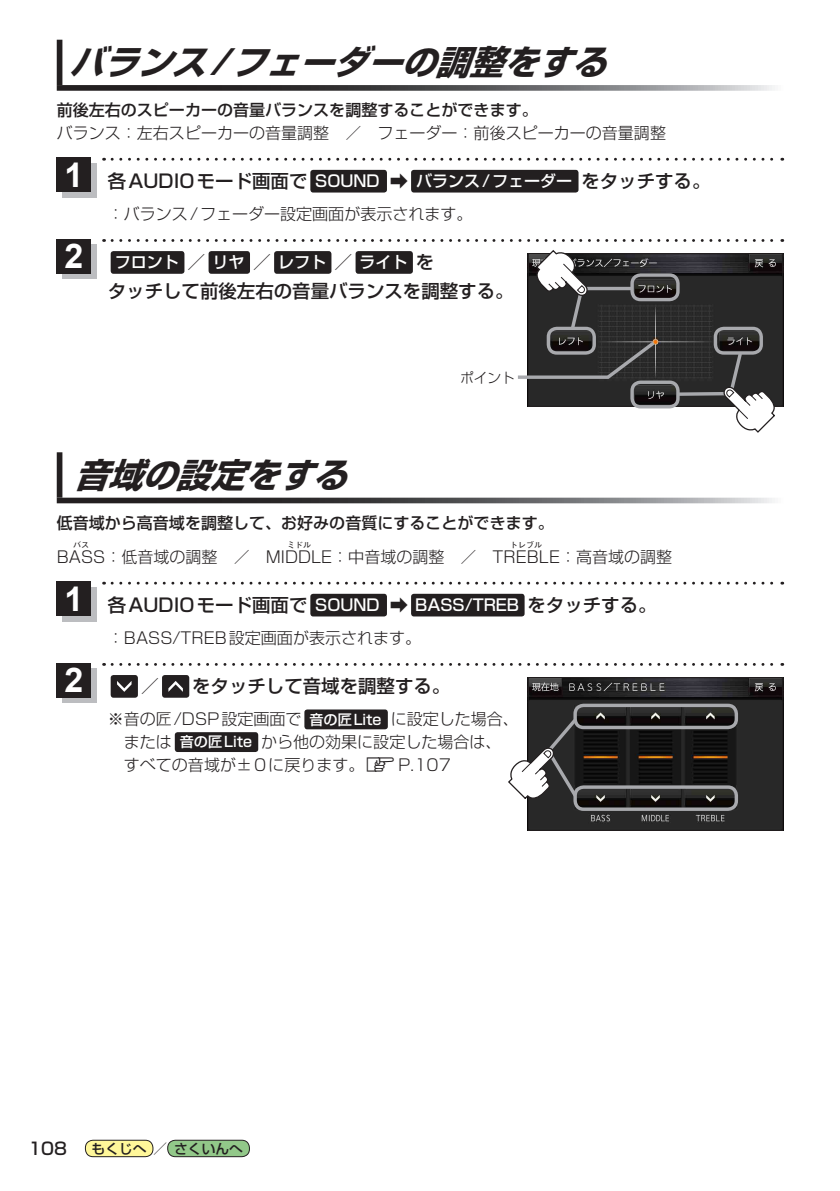
<style>
.page{position:relative;width:840px;height:1191px;background:#fff}
.page>*{position:absolute;margin:0;border:0;box-sizing:border-box;transform-origin:0 0}
.t1{font:italic 700 34px "Shin Go Pro";color:#231f20}
.t2{font:700 34px "Arial";color:#fff}
.t3{font:500 18.4px "Shin Go Pro";color:#231f20}
.t4{font:500 17px "Shin Go Pro";color:#231f20}
.t5{font:300 16px/22.6px "Shin Go Pro";color:#231f20}
.t6{font:500 16px "Shin Go Pro";color:#231f20}
.t7{font:500 16px "Shin Go Pro";color:#fff}
.t8{font:500 13.8px "Shin Go Pro";color:#231f20}
.t9{font:300 13.8px "Shin Go Pro";color:#231f20}
.t10{font:300 8px "Shin Go Pro";color:#231f20}
.s1{font-size:16px;color:#fff}
.s2{font-weight:300}
.s3{font-size:18.4px;color:#231f20}
.s4{font-weight:500;font-size:14.2px;color:#fff}
.s5{font-family:"MC1";font-weight:400;font-size:14.2px}
.s6{font-size:14.2px}
</style>
<div class="page">
<div style="left:85px;top:1140px;width:68px;height:16px;background:#fff79a;border-radius:8px"></div>
<div style="left:85px;top:1140px;width:68px;height:17px;border:1px solid #231f20;border-radius:8px"></div>
<div style="left:168px;top:1140px;width:81px;height:16px;background:#92c889;border-radius:8px"></div>
<div style="left:167px;top:1140px;width:82px;height:17px;border:1px solid #231f20;border-radius:8px"></div>
<div style="left:57px;top:40px;width:5px;height:45px;background:#231f20"></div>
<svg style="left:57px;top:85px;width:718px;height:6px;background:#616162"></svg>
<div style="left:310px;top:170px;width:77px;height:22px;background:#231f20;border-radius:3px"></div>
<div style="left:411px;top:170px;width:167px;height:22px;background:#231f20;border-radius:3px"></div>
<svg style="left:112px;top:158px;width:670px;height:3px"></svg>
<div style="left:62px;top:163px;width:34px;height:34px;background:#bcbdc0"></div>
<div style="left:57px;top:158px;width:34px;height:34px;background:#231f20"></div>
<div style="left:111px;top:251px;width:73px;height:23px;background:#231f20;border-radius:3px"></div>
<div style="left:208px;top:251px;width:42px;height:23px;background:#231f20;border-radius:3px"></div>
<div style="left:274px;top:251px;width:57px;height:23px;background:#231f20;border-radius:3px"></div>
<div style="left:355px;top:251px;width:57px;height:23px;background:#231f20;border-radius:3px"></div>
<svg style="left:112px;top:239px;width:670px;height:3px"></svg>
<div style="left:62px;top:245px;width:34px;height:34px;background:#bcbdc0"></div>
<div style="left:57px;top:239px;width:34px;height:34px;background:#231f20"></div>
<img style="left:529px;top:255px;width:251px;height:150px">
<div style="left:527px;top:253px;width:255px;height:154px;border:1px solid #231f20"></div>
<svg style="left:518px;top:338px;width:139px;height:42px;background:#444343"></svg>
<div style="left:630px;top:273px;width:49px;height:28px;border:3px solid #a8a9ad;border-radius:9px"></div>
<div style="left:57px;top:452px;width:5px;height:45px;background:#231f20"></div>
<svg style="left:57px;top:497px;width:718px;height:6px;background:#6b6a6c"></svg>
<div style="left:310px;top:594px;width:77px;height:22px;background:#231f20;border-radius:3px"></div>
<div style="left:411px;top:594px;width:113px;height:22px;background:#231f20;border-radius:3px"></div>
<svg style="left:112px;top:582px;width:670px;height:2px"></svg>
<div style="left:62px;top:587px;width:34px;height:34px;background:#bcbdc0"></div>
<div style="left:57px;top:582px;width:34px;height:34px;background:#231f20"></div>
<div style="left:111px;top:675px;width:27px;height:22px;background:#231f20;border-radius:3px"></div>
<svg style="left:117px;top:681px;width:14px;height:11px"></svg>
<div style="left:162px;top:675px;width:27px;height:22px;background:#231f20;border-radius:3px"></div>
<svg style="left:168px;top:681px;width:15px;height:11px"></svg>
<div style="left:304px;top:709px;width:83px;height:20px;background:#231f20;border-radius:3px"></div>
<div style="left:175px;top:732px;width:83px;height:20px;background:#231f20;border-radius:3px"></div>
<svg style="left:112px;top:663px;width:670px;height:3px"></svg>
<div style="left:62px;top:668px;width:34px;height:34px;background:#bcbdc0"></div>
<div style="left:57px;top:663px;width:34px;height:34px;background:#231f20"></div>
<img style="left:529px;top:679px;width:251px;height:150px">
<div style="left:527px;top:677px;width:255px;height:154px;border:1px solid #231f20"></div>
<div style="left:573px;top:703px;width:164px;height:26px;border:3px solid #a8a9ad;border-radius:9px"></div>
<div style="left:573px;top:785px;width:164px;height:26px;border:3px solid #a8a9ad;border-radius:9px"></div>
<svg style="left:508px;top:715px;width:71px;height:85px"></svg>
<div style="left:546px;top:327px;width:49px;height:28px;border:3px solid #a8a9ad;border-radius:9px"></div>
<div style="left:713px;top:327px;width:49px;height:28px;border:3px solid #a8a9ad;border-radius:9px"></div>
<div style="left:630px;top:380px;width:49px;height:28px;border:3px solid #a8a9ad;border-radius:9px"></div>
<svg style="left:675px;top:350px;width:101px;height:83px"></svg>
<svg style="left:534px;top:250px;width:100px;height:82px"></svg>
<h1 class="t1" style="left:69px;top:35px;width:554px">バランス/フェーダーの調整をする</h1>
<p class="t6" style="left:57px;top:97px;width:482px">前後左右のスピーカーの音量バランスを調整することができます。</p>
<p class="t5" style="left:57px;top:119px;width:610px">バランス：左右スピーカーの音量調整　／　フェーダー：前後スピーカーの音量調整</p>
<p class="t3" style="left:108px;top:166px;width:603px">各AUDIOモード画面で <span class="s1">SOUND</span> <span class="s2">➡</span> <span class="s1">バランス/フェーダー</span>をタッチする。</p>
<p class="t5" style="left:108px;top:201px;width:366px">：バランス/フェーダー設定画面が表示されます。</p>
<h1 class="t2" style="left:64px;top:153px;width:20px">1</h1>
<h1 class="t2" style="left:64px;top:234px;width:20px">2</h1>
<p class="t7" style="left:115px;top:249px;width:321px">フロント<span class="s3">／</span>リヤ<span class="s3">／</span>レフト<span class="s3">／</span>ライト<span class="s3">を</span></p>
<p class="t3" style="left:108px;top:276px;width:407px">タッチして前後左右の音量バランスを調整する。</p>
<p class="t9" style="left:459px;top:367px;width:56px">ポイント</p>
<h1 class="t1" style="left:74px;top:448px;width:291px">音域の設定をする</h1>
<p class="t6" style="left:57px;top:509px;width:498px">低音域から高音域を調整して、お好みの音質にすることができます。</p>
<p class="t5" style="left:57px;top:543px;width:616px">BASS：低音域の調整　／　MIDDLE：中音域の調整　／　TREBLE：高音域の調整</p>
<p class="t10" style="left:73px;top:538px;width:18px">バス</p>
<p class="t10" style="left:287px;top:538px;width:26px">ミドル</p>
<p class="t10" style="left:510px;top:538px;width:34px">トレブル</p>
<h1 class="t2" style="left:64px;top:576px;width:20px">1</h1>
<h1 class="t2" style="left:64px;top:658px;width:20px">2</h1>
<p class="t3" style="left:108px;top:590px;width:550px">各AUDIOモード画面で <span class="s1">SOUND</span> <span class="s2">➡</span> <span class="s1">BASS/TREB</span> をタッチする。</p>
<p class="t5" style="left:108px;top:624px;width:315px">：BASS/TREB設定画面が表示されます。</p>
<p class="t3" style="left:141px;top:671px;width:20px">／</p>
<p class="t3" style="left:192px;top:671px;width:259px">をタッチして音域を調整する。</p>
<p class="t5" style="left:124px;top:706px;width:396px;text-indent:-16px">※音の匠/DSP設定画面で<span class="s4">音の匠Lite</span> に設定した場合、または<span class="s4">音の匠Lite</span> から他の効果に設定した場合は、すべての音域が±0に戻ります。<span class="s5">z</span>P.107</p>
<p class="t4" style="left:28px;top:1134px;width:40px">108</p>
<p class="t8" style="left:92px;top:1137px;width:153px">もくじへ<span class="s6">／</span>さくいんへ</p>
</div>
